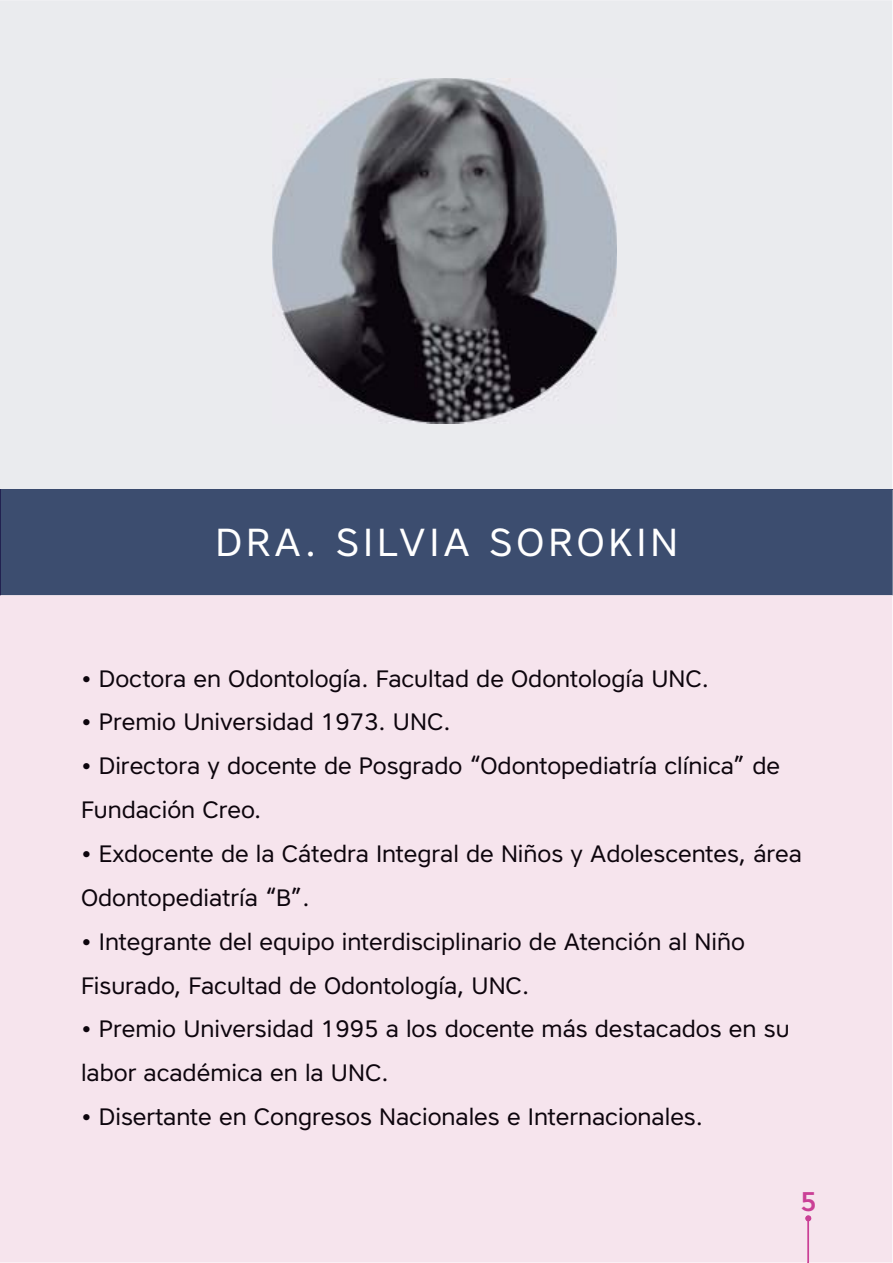
<style>
.page{position:relative;width:893px;height:1263px;background:#fff}
.page>*{position:absolute;margin:0;border:0;box-sizing:border-box;transform-origin:0 0}
.t1{font:39px "Core Sans A45";letter-spacing:.1em;color:#fff}
.t2{font:500 27px "Core Sans A55";color:#cb4095}
.t3{font:23.7px/43.8px "Core Sans A45";color:#0d050d}
</style>
<div class="page">
<div style="left:0;top:0;width:892px;height:489px;background:#eaebee"></div>
<div style="left:1px;top:489px;width:892px;height:106px;background:#3c4d6f"></div>
<hr style="left:0;top:489px;width:1px;height:106px;background:#212150">
<div style="left:0;top:595px;width:892px;height:668px;background:#f6e4ed"></div>
<div style="left:801px;top:1192px;width:14px;height:19px;background:#f6e4ed"></div>
<svg style="left:805px;top:1215px;width:6px;height:48px"></svg>
<img style="left:272px;top:79px;width:345px;height:344px">
<h1 class="t1" style="left:215px;top:528px;width:464px">DRA. SILVIA SOROKIN</h1>
<p class="t3" style="left:81px;top:659px;width:629px">• Doctora en Odontología. Facultad de Odontología UNC.</p>
<p class="t3" style="left:81px;top:703px;width:371px">• Premio Universidad 1973. UNC.</p>
<p class="t3" style="left:81px;top:747px;width:700px">• Directora y docente de Posgrado “Odontopediatría clínica” de<br>Fundación Creo.</p>
<p class="t3" style="left:81px;top:834px;width:722px">• Exdocente de la Cátedra Integral de Niños y Adolescentes, área<br>Odontopediatría “B”.</p>
<p class="t3" style="left:81px;top:922px;width:665px">• Integrante del equipo interdisciplinario de Atención al Niño<br>Fisurado, Facultad de Odontología, UNC.</p>
<p class="t3" style="left:81px;top:1010px;width:710px">• Premio Universidad 1995 a los docente más destacados en su labor académica en la UNC.</p>
<p class="t3" style="left:81px;top:1097px;width:623px">• Disertante en Congresos Nacionales e Internacionales.</p>
<p class="t2" style="left:800px;top:1186px;width:18px">5</p>
</div>
